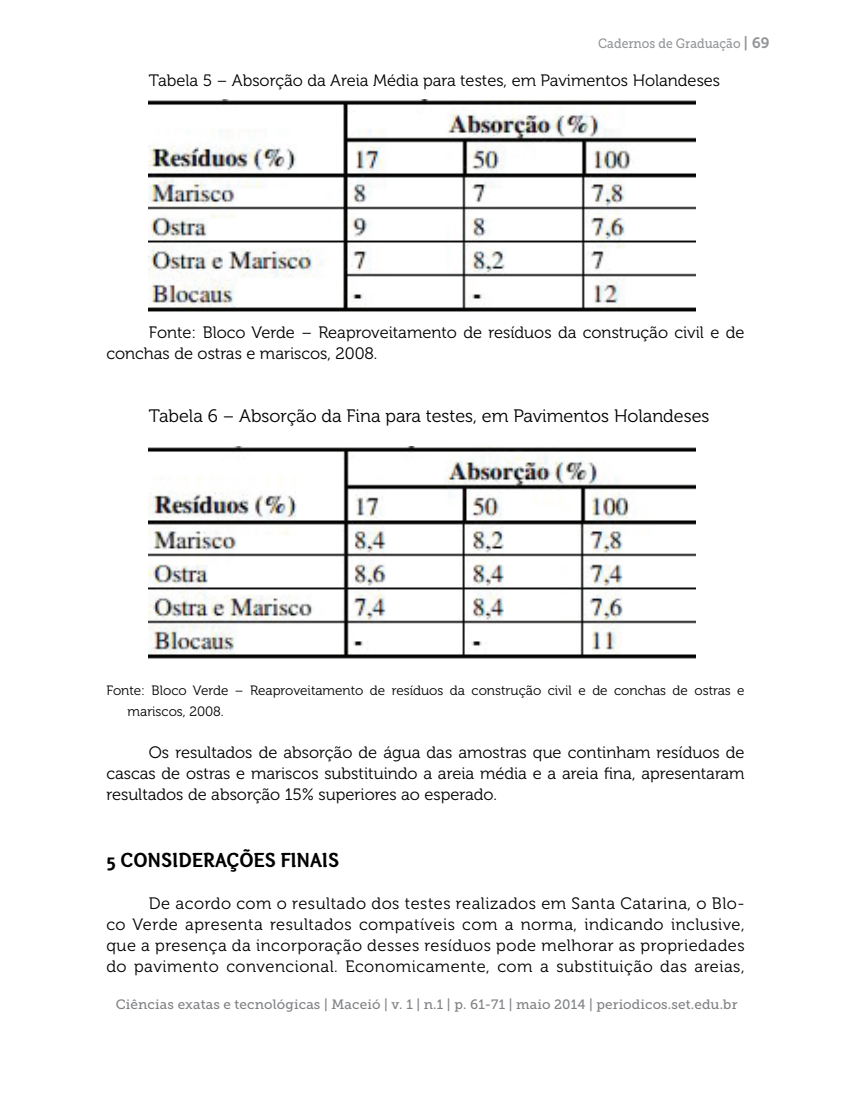
<style>
.page{position:relative;width:851px;height:1106px;background:#fff}
.page>*{position:absolute;margin:0;border:0;box-sizing:border-box;transform-origin:0 0}
.t1{font:21px "Otari Bold Limited";color:#000}
.t2{font:18px "Museo 300";color:#000}
.t3{font:16.5px/21px "Museo 300";color:#000;text-align:justify}
.t4{font:13.5px/21px "Museo 300";color:#000}
.t5{font:13.5px "Museo Slab 500";letter-spacing:.01em;color:#808285}
.t6{font:13.5px "Museo Slab 500";color:#939598;scale:.9 1}
.s1{font-family:"Museo 700";font-size:15px}
</style>
<div class="page">
<img style="left:149px;top:99px;width:546px;height:213px">
<img style="left:149px;top:447px;width:546px;height:212px">
<p class="t6" style="left:598px;top:36px;width:192px">Cadernos de Graduação <span class="s1">| 69</span></p>
<p class="t3" style="left:149px;top:70px;width:572px">Tabela 5 – Absorção da Areia Média para testes, em Pavimentos Holandeses</p>
<p class="t3" style="left:106px;top:322px;width:639px;text-indent:43px">Fonte: Bloco Verde – Reaproveitamento de resíduos da construção civil e de conchas de ostras e mariscos, 2008.</p>
<p class="t2" style="left:149px;top:406px;width:562px">Tabela 6 – Absorção da Fina para testes, em Pavimentos Holandeses</p>
<p class="t4" style="left:128px;top:680px;width:618px;text-indent:-21px">Fonte: Bloco Verde – Reaproveitamento de resíduos da construção civil e de conchas de ostras e mariscos, 2008.</p>
<p class="t3" style="left:106px;top:742px;width:639px;text-indent:43px">Os resultados de absorção de água das amostras que continham resíduos de cascas de ostras e mariscos substituindo a areia média e a areia fina, apresentaram resultados de absorção 15% superiores ao esperado.</p>
<p class="t1" style="left:106px;top:847px;width:234px">5 CONSIDERAÇÕES FINAIS</p>
<p class="t3" style="left:106px;top:893px;width:639px;text-indent:43px">De acordo com o resultado dos testes realizados em Santa Catarina, o Blo&shy;co Verde apresenta resultados compatíveis com a norma, indicando inclusive, que a presença da incorporação desses resíduos pode melhorar as propriedades do pavimento convencional. Economicamente, com a substituição das areias,</p>
<p class="t5" style="left:116px;top:996px;width:623px">Ciências exatas e tecnológicas | Maceió | v. 1 | n.1 | p. 61-71 | maio 2014 | periodicos.set.edu.br</p>
</div>
